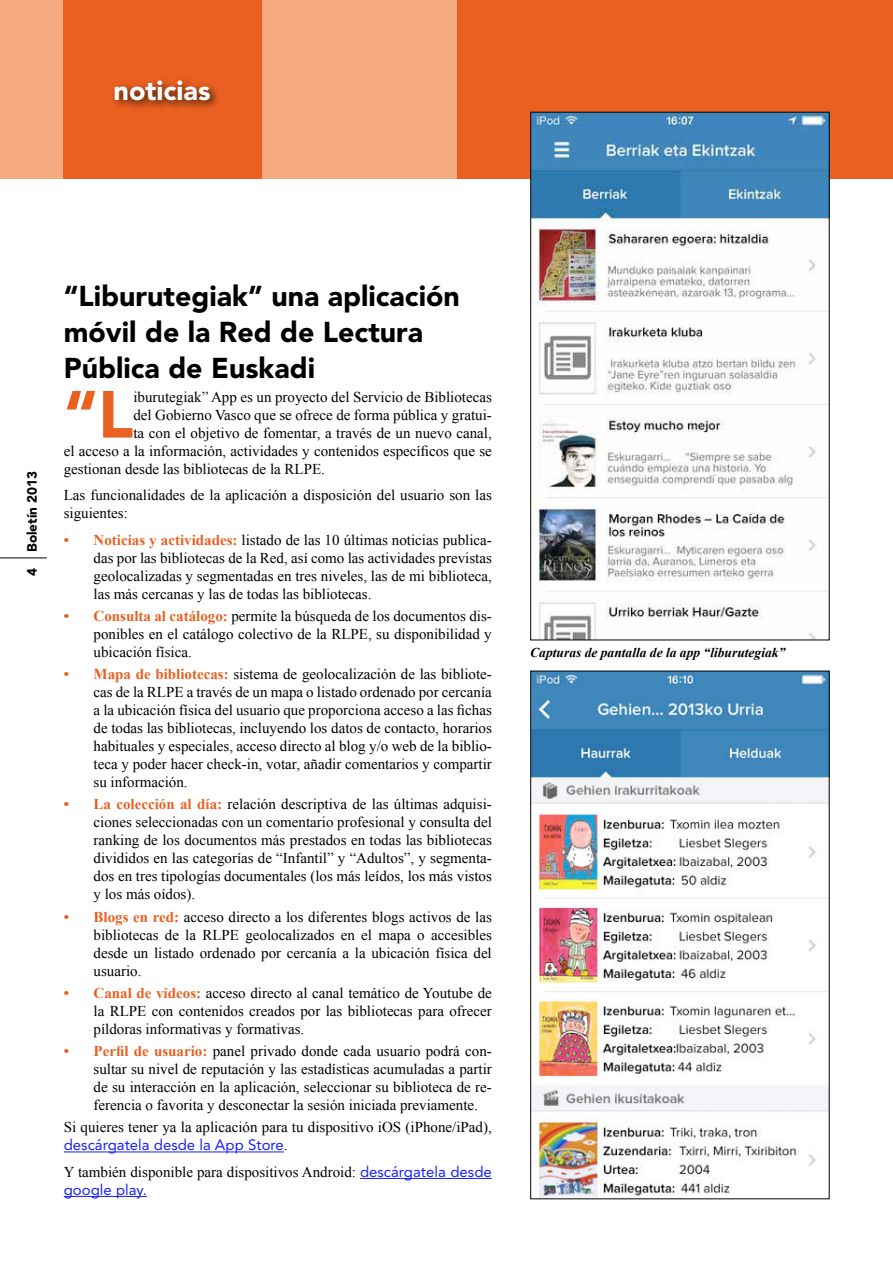
<style>
.page{position:relative;width:893px;height:1263px;background:#fff}
.page>*{position:absolute;margin:0;border:0;box-sizing:border-box;transform-origin:0 0}
.t1{font:900 65.85px "Avenir LT Std";color:#e96021}
.t2{font:900 28.5px/36px "Avenir LT Std";color:#000}
.t3{font:900 27px "Avenir LT Std";color:#fff}
.t4{font:15px/18px "Times New Roman";color:#000;text-align:justify}
.t5{font:15px "Avenir LT Std";color:#1922fb}
.t6{font:italic 700 13.5px "Times New Roman";color:#000}
.t7{font:900 13.5px "Avenir LT Std";color:#000}
.s1{font-weight:700;color:#e96021}
.s2{font-family:"Times New Roman";color:#000}
.s3{font-family:"Avenir LT Std";color:#1922fb}
</style>
<div class="page">
<hr style="left:0;top:557px;width:47px;height:1px;background:#000">
<div style="left:0;top:0;width:893px;height:179px;background:#f4a97e"></div>
<div style="left:63px;top:0;width:198px;height:179px;background:#e96021"></div>
<div style="left:110px;top:76px;width:111px;height:35px;background:#000;opacity:.75"></div>
<hr style="left:64px;top:1151px;width:220px;height:1px;background:#1922fb">
<hr style="left:360px;top:1178px;width:132px;height:1px;background:#1922fb">
<hr style="left:64px;top:1196px;width:83px;height:1px;background:#1922fb">
<img style="left:532px;top:673px;width:296px;height:524px">
<div style="left:530px;top:671px;width:300px;height:528px;border:1px solid #000"></div>
<div style="left:457px;top:0;width:436px;height:179px;background:#e96021"></div>
<img style="left:532px;top:114px;width:296px;height:524px">
<div style="left:530px;top:112px;width:300px;height:528px;border:1px solid #000"></div>
<h3 class="t3" style="left:114px;top:74px;width:99px">noticias</h3>
<p class="t7" style="left:24px;top:576px;width:106px;rotate:-90deg">4 Boletín 2013</p>
<h2 class="t2" style="left:64px;top:278px;width:398px">“Liburutegiak” una aplicación móvil de la Red de Lectura<br>Pública de Euskadi</h2>
<h1 class="t1" style="left:64px;top:375px;width:71px">“L</h1>
<p class="t4" style="left:133px;top:387px;width:360px">iburutegiak” App es un proyecto del Servicio de Bibliotecas</p>
<p class="t4" style="left:133px;top:405px;width:360px">del Gobierno Vasco que se ofrece de forma pública y gratui-</p>
<p class="t4" style="left:133px;top:423px;width:360px">ta con el objetivo de fomentar, a través de un nuevo canal,</p>
<p class="t4" style="left:64px;top:441px;width:430px">el acceso a la información, actividades y contenidos específicos que se</p>
<p class="t4" style="left:64px;top:459px;width:263px">gestionan desde las bibliotecas de la RLPE.</p>
<p class="t4" style="left:64px;top:486px;width:430px">Las funcionalidades de la aplicación a disposición del usuario son las siguientes:</p>
<p class="t4" style="left:94px;top:530px;width:400px;text-indent:-30px"><span class="s1">• Noticias y actividades:</span> listado de las 10 últimas noticias publica&shy;das por las bibliotecas de la Red, así como las actividades previstas geolocalizadas y segmentadas en tres niveles, las de mi biblioteca, las más cercanas y las de todas las bibliotecas.</p>
<p class="t4" style="left:94px;top:607px;width:400px;text-indent:-30px"><span class="s1">• Consulta al catálogo:</span> permite la búsqueda de los documentos dis&shy;ponibles en el catálogo colectivo de la RLPE, su disponibilidad y ubicación física.</p>
<p class="t4" style="left:94px;top:665px;width:400px;text-indent:-30px"><span class="s1">• Mapa de bibliotecas:</span> sistema de geolocalización de las bibliote&shy;cas de la RLPE a través de un mapa o listado ordenado por cercanía a la ubicación física del usuario que proporciona acceso a las fichas de todas las bibliotecas, incluyendo los datos de contacto, horarios habituales y especiales, acceso directo al blog y/o web de la biblio&shy;teca y poder hacer check-in, votar, añadir comentarios y compartir su información.</p>
<p class="t4" style="left:94px;top:795px;width:400px;text-indent:-30px"><span class="s1">• La colección al día:</span> relación descriptiva de las últimas adquisi&shy;ciones seleccionadas con un comentario profesional y consulta del ranking de los documentos más prestados en todas las bibliotecas divididos en las categorías de “Infantil” y “Adultos”, y segmenta&shy;dos en tres tipologías documentales (los más leídos, los más vistos y los más oídos).</p>
<p class="t4" style="left:94px;top:907px;width:400px;text-indent:-30px"><span class="s1">• Blogs en red:</span> acceso directo a los diferentes blogs activos de las bibliotecas de la RLPE geolocalizados en el mapa o accesibles desde un listado ordenado por cercanía a la ubicación física del usuario.</p>
<p class="t4" style="left:94px;top:984px;width:400px;text-indent:-30px"><span class="s1">• Canal de vídeos:</span> acceso directo al canal temático de Youtube de la RLPE con contenidos creados por las bibliotecas para ofrecer píldoras informativas y formativas.</p>
<p class="t4" style="left:94px;top:1042px;width:400px;text-indent:-30px"><span class="s1">• Perfil de usuario:</span> panel privado donde cada usuario podrá con&shy;sultar su nivel de reputación y las estadísticas acumuladas a partir de su interacción en la aplicación, seleccionar su biblioteca de re&shy;ferencia o favorita y desconectar la sesión iniciada previamente.</p>
<p class="t4" style="left:64px;top:1118px;width:430px">Si quieres tener ya la aplicación para tu dispositivo iOS (iPhone/iPad),</p>
<p class="t5" style="left:64px;top:1136px;width:225px">descárgatela desde la App Store<span class="s2">.</span></p>
<p class="t4" style="left:64px;top:1163px;width:430px">Y también disponible para dispositivos Android: <span class="s3">descárgatela desde</span></p>
<p class="t5" style="left:64px;top:1181px;width:85px">google play.</p>
<p class="t6" style="left:530px;top:643px;width:257px">Capturas de pantalla de la app “liburutegiak”</p>
</div>
